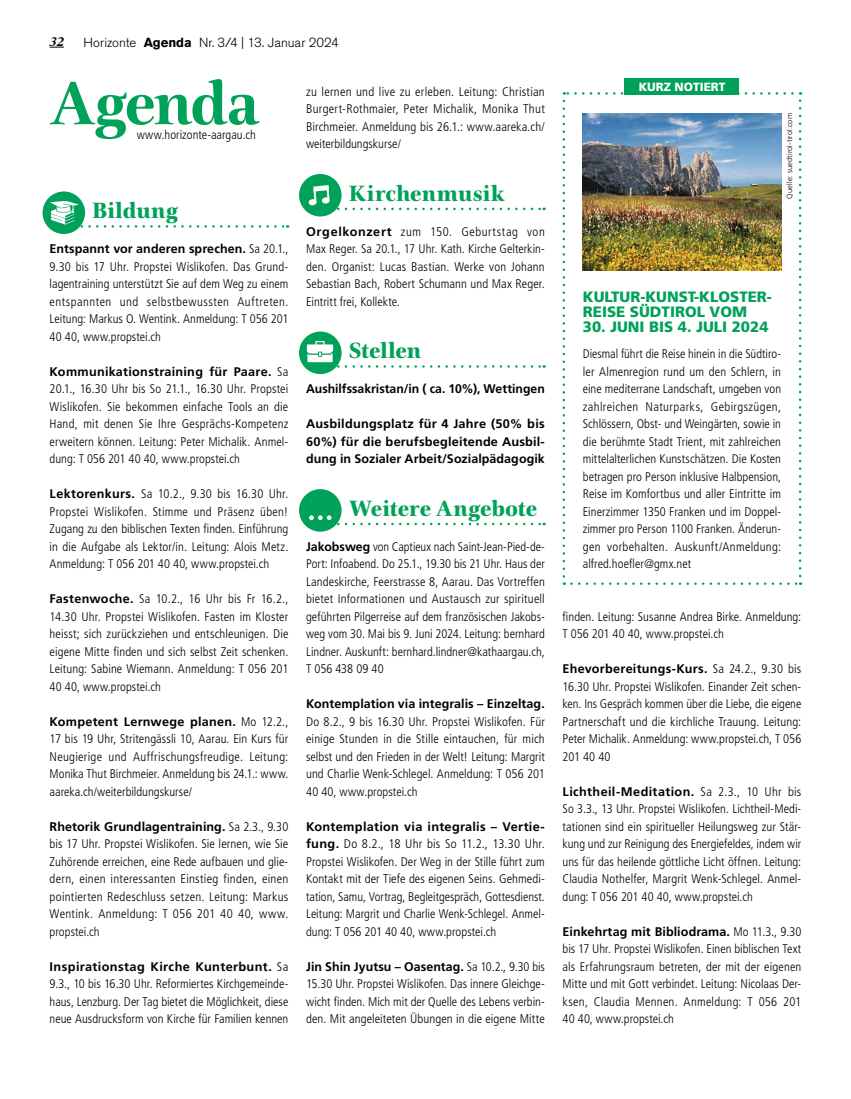
<style>
.page{position:relative;width:851px;height:1099px;background:#fff}
.page>*{position:absolute;margin:0;border:0;box-sizing:border-box;transform-origin:0 0}
.t1{font:700 62.5px "Civita";letter-spacing:-.035em;color:#00a158}
.t2{font:800 22.5px "Civita";letter-spacing:.005em;color:#00a158}
.t3{font:900 15px/15px "Frutiger LT Std";color:#00a158}
.t4{font:300 13.12px "Akzidenz Grotesk Pro";color:#000}
.t5{font:italic 700 13.12px "Plantin MT Pro";color:#000}
.t6{font:300 condensed 12.5px/17.5px "Frutiger LT Std";letter-spacing:.005em;color:#000;text-align:justify}
.t7{font:700 12.5px/17.5px "Frutiger LT Std";color:#000;text-align:justify}
.t8{font:900 11.88px "Frutiger LT Std";color:#fff}
.t9{font:300 7.5px "Frutiger LT Std";letter-spacing:.02em;color:#000}
.s1{font-weight:700}
.s2{font-weight:700;font-stretch:normal}
</style>
<div class="page">
<div style="left:43px;top:191px;width:42px;height:43px;background:#00a158;border-radius:50%"></div>
<svg style="left:50px;top:201px;width:238px;height:27px"></svg>
<div style="left:299px;top:174px;width:42px;height:42px;background:#00a158;border-radius:50%"></div>
<svg style="left:308px;top:182px;width:236px;height:28px"></svg>
<div style="left:299px;top:331px;width:42px;height:43px;background:#00a158;border-radius:50%"></div>
<svg style="left:307px;top:341px;width:237px;height:27px"></svg>
<div style="left:299px;top:489px;width:42px;height:42px;background:#00a158;border-radius:50%"></div>
<svg style="left:309px;top:515px;width:235px;height:10px"></svg>
<div style="left:624px;top:79px;width:115px;height:16px;background:#00a158"></div>
<svg style="left:562px;top:101px;width:3px;height:484px"></svg>
<svg style="left:571px;top:582px;width:230px;height:3px"></svg>
<svg style="left:798px;top:92px;width:3px;height:484px"></svg>
<svg style="left:563px;top:92px;width:229px;height:3px"></svg>
<img style="left:582px;top:113px;width:199px;height:157px">
<svg style="left:50px;top:47px;width:14px;height:1px"></svg>
<p class="t5" style="left:50px;top:33px;width:16px">32</p>
<p class="t4" style="left:84px;top:34px;width:257px">Horizonte <span class="s1">Agenda</span> Nr. 3/4 | 13. Januar 2024</p>
<p class="t4" style="left:76px;top:34px;width:256px">Horizonte <span class="s1">Agenda</span> Nr. 3/4 | 13. Januar 2024</p>
<h1 class="t1" style="left:50px;top:62px;width:211px">Agenda</h1>
<p class="t6" style="left:137px;top:126px;width:121px">www.horizonte-aargau.ch</p>
<h2 class="t2" style="left:92px;top:195px;width:88px">Bildung</h2>
<p class="t6" style="left:50px;top:240px;width:240px"><span class="s2">Entspannt vor anderen sprechen.</span> Sa 20.1., 9.30 bis 17 Uhr. Propstei Wislikofen. Das Grund&shy;lagentraining unterstützt Sie auf dem Weg zu einem entspannten und selbstbewussten Auftreten.<br>Leitung: Markus O. Wentink. Anmeldung: T 056 201<br>40 40, www.propstei.ch</p>
<p class="t6" style="left:50px;top:363px;width:240px"><span class="s2">Kommunikationstraining für Paare.</span> Sa 20.1., 16.30 Uhr bis So 21.1., 16.30 Uhr. Propstei Wislikofen. Sie bekommen einfache Tools an die Hand, mit denen Sie Ihre Gesprächs-Kompetenz erweitern können. Leitung: Peter Michalik. Anmel&shy;dung: T 056 201 40 40, www.propstei.ch</p>
<p class="t6" style="left:50px;top:485px;width:240px"><span class="s2">Lektorenkurs.</span> Sa 10.2., 9.30 bis 16.30 Uhr.<br>Propstei Wislikofen. Stimme und Präsenz üben!<br>Zugang zu den biblischen Texten finden. Einführung in die Aufgabe als Lektor/in. Leitung: Alois Metz.<br>Anmeldung: T 056 201 40 40, www.propstei.ch</p>
<p class="t6" style="left:50px;top:590px;width:240px"><span class="s2">Fastenwoche.</span> Sa 10.2., 16 Uhr bis Fr 16.2., 14.30 Uhr. Propstei Wislikofen. Fasten im Kloster heisst; sich zurückziehen und entschleunigen. Die eigene Mitte finden und sich selbst Zeit schenken.<br>Leitung: Sabine Wiemann. Anmeldung: T 056 201<br>40 40, www.propstei.ch</p>
<p class="t6" style="left:50px;top:713px;width:240px"><span class="s2">Kompetent Lernwege planen.</span> Mo 12.2., 17 bis 19 Uhr, Stritengässli 10, Aarau. Ein Kurs für Neugierige und Auffrischungsfreudige. Leitung:<br>Monika Thut Birchmeier. Anmeldung bis 24.1.: www. aareka.ch/weiterbildungskurse/</p>
<p class="t6" style="left:50px;top:818px;width:240px"><span class="s2">Rhetorik Grundlagentraining.</span> Sa 2.3., 9.30 bis 17 Uhr. Propstei Wislikofen. Sie lernen, wie Sie Zuhörende erreichen, eine Rede aufbauen und glie&shy;dern, einen interessanten Einstieg finden, einen pointierten Redeschluss setzen. Leitung: Markus Wentink. Anmeldung: T 056 201 40 40, www. propstei.ch</p>
<p class="t6" style="left:50px;top:958px;width:240px"><span class="s2">Inspirationstag Kirche Kunterbunt.</span> Sa 9.3., 10 bis 16.30 Uhr. Reformiertes Kirchgemeinde&shy;haus, Lenzburg. Der Tag bietet die Möglichkeit, diese neue Ausdrucksform von Kirche für Familien kennen</p>
<p class="t6" style="left:306px;top:83px;width:240px">zu lernen und live zu erleben. Leitung: Christian Burgert-Rothmaier, Peter Michalik, Monika Thut Birchmeier. Anmeldung bis 26.1.: www.aareka.ch/ weiterbildungskurse/</p>
<h2 class="t2" style="left:348px;top:178px;width:158px">Kirchenmusik</h2>
<p class="t6" style="left:306px;top:223px;width:240px"><span class="s2">Orgelkonzert</span> zum 150. Geburtstag von Max Reger. Sa 20.1., 17 Uhr. Kath. Kirche Gelterkin&shy;den. Organist: Lucas Bastian. Werke von Johann Sebastian Bach, Robert Schumann und Max Reger.<br>Eintritt frei, Kollekte.</p>
<h2 class="t2" style="left:348px;top:335px;width:74px">Stellen</h2>
<p class="t7" style="left:306px;top:380px;width:240px">Aushilfssakristan/in ( ca. 10%), Wettingen</p>
<p class="t7" style="left:306px;top:415px;width:240px">Ausbildungsplatz für 4 Jahre (50% bis 60%) für die berufsbegleitende Ausbil&shy;dung in Sozialer Arbeit/Sozialpädagogik</p>
<h2 class="t2" style="left:348px;top:493px;width:190px">Weitere Angebote</h2>
<p class="t6" style="left:306px;top:538px;width:240px"><span class="s2">Jakobsweg</span> von Captieux nach Saint-Jean-Pied-de-Port: Infoabend. Do 25.1., 19.30 bis 21 Uhr. Haus der Landeskirche, Feerstrasse 8, Aarau. Das Vortreffen bietet Informationen und Austausch zur spirituell geführten Pilgerreise auf dem französischen Jakobs&shy;weg vom 30. Mai bis 9. Juni 2024. Leitung: bernhard Lindner. Auskunft: bernhard.lindner@kathaargau.ch, T 056 438 09 40</p>
<p class="t7" style="left:306px;top:695px;width:240px">Kontemplation via integralis – Einzeltag.</p>
<p class="t6" style="left:306px;top:713px;width:240px">Do 8.2., 9 bis 16.30 Uhr. Propstei Wislikofen. Für einige Stunden in die Stille eintauchen, für mich selbst und den Frieden in der Welt! Leitung: Margrit und Charlie Wenk-Schlegel. Anmeldung: T 056 201<br>40 40, www.propstei.ch</p>
<p class="t6" style="left:306px;top:818px;width:240px"><span class="s2">Kontemplation via integralis – Vertie&shy;fung.</span> Do 8.2., 18 Uhr bis So 11.2., 13.30 Uhr.<br>Propstei Wislikofen. Der Weg in der Stille führt zum Kontakt mit der Tiefe des eigenen Seins. Gehmedi&shy;tation, Samu, Vortrag, Begleitgespräch, Gottesdienst.<br>Leitung: Margrit und Charlie Wenk-Schlegel. Anmel&shy;dung: T 056 201 40 40, www.propstei.ch</p>
<p class="t6" style="left:306px;top:958px;width:240px"><span class="s2">Jin Shin Jyutsu – Oasentag.</span> Sa 10.2., 9.30 bis 15.30 Uhr. Propstei Wislikofen. Das innere Gleichge&shy;wicht finden. Mich mit der Quelle des Lebens verbin&shy;den. Mit angeleiteten Übungen in die eigene Mitte</p>
<p class="t8" style="left:638px;top:80px;width:88px">KURZ NOTIERT</p>
<p class="t9" style="left:785px;top:199px;width:87px;rotate:-90deg">Quelle: suedtirol-tirol.com</p>
<p class="t3" style="left:582px;top:289px;width:190px">KULTUR-KUNST-KLOSTER-<br>REISE SÜDTIROL VOM</p>
<p class="t3" style="left:582px;top:319px;width:187px">30. JUNI BIS 4. JULI 2024</p>
<p class="t6" style="left:582px;top:345px;width:200px">Diesmal führt die Reise hinein in die Südtiro&shy;ler Almenregion rund um den Schlern, in eine mediterrane Landschaft, umgeben von zahlreichen Naturparks, Gebirgszügen, Schlössern, Obst- und Weingärten, sowie in die berühmte Stadt Trient, mit zahlreichen mittelalterlichen Kunstschätzen. Die Kosten betragen pro Person inklusive Halbpension, Reise im Komfortbus und aller Eintritte im Einerzimmer 1350 Franken und im Doppel&shy;zimmer pro Person 1100 Franken. Änderun&shy;gen vorbehalten. Auskunft/Anmeldung: alfred.hoefler@gmx.net</p>
<p class="t6" style="left:562px;top:608px;width:240px">finden. Leitung: Susanne Andrea Birke. Anmeldung:<br>T 056 201 40 40, www.propstei.ch</p>
<p class="t6" style="left:562px;top:660px;width:240px"><span class="s2">Ehevorbereitungs-Kurs.</span> Sa 24.2., 9.30 bis 16.30 Uhr. Propstei Wislikofen. Einander Zeit schen&shy;ken. Ins Gespräch kommen über die Liebe, die eigene Partnerschaft und die kirchliche Trauung. Leitung:<br>Peter Michalik. Anmeldung: www.propstei.ch, T 056<br>201 40 40</p>
<p class="t6" style="left:562px;top:783px;width:240px"><span class="s2">Lichtheil-Meditation.</span> Sa 2.3., 10 Uhr bis So 3.3., 13 Uhr. Propstei Wislikofen. Lichtheil-Medi&shy;tationen sind ein spiritueller Heilungsweg zur Stär&shy;kung und zur Reinigung des Energiefeldes, indem wir uns für das heilende göttliche Licht öffnen. Leitung:<br>Claudia Nothelfer, Margrit Wenk-Schlegel. Anmel&shy;dung: T 056 201 40 40, www.propstei.ch</p>
<p class="t6" style="left:562px;top:923px;width:240px"><span class="s2">Einkehrtag mit Bibliodrama.</span> Mo 11.3., 9.30 bis 17 Uhr. Propstei Wislikofen. Einen biblischen Text als Erfahrungsraum betreten, der mit der eigenen Mitte und mit Gott verbindet. Leitung: Nicolaas Der&shy;ksen, Claudia Mennen. Anmeldung: T 056 201<br>40 40, www.propstei.ch</p>
</div>
